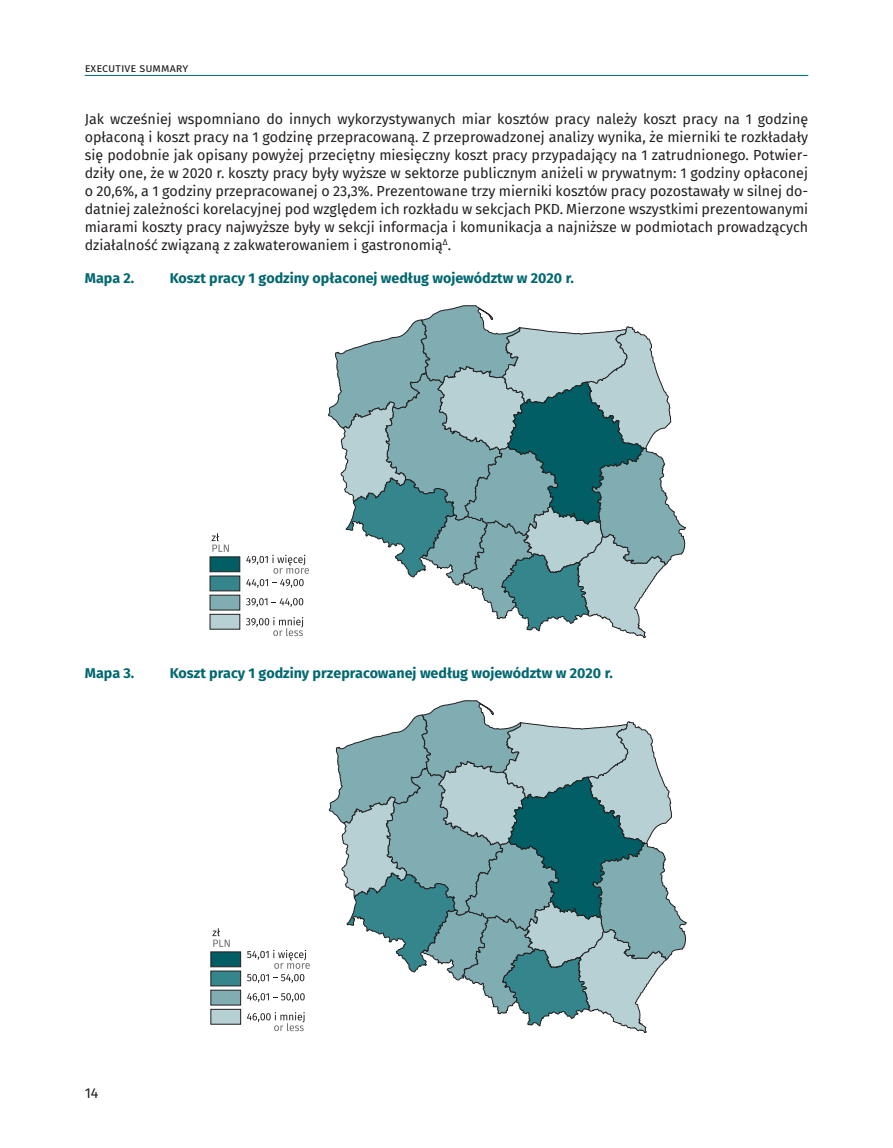
<style>
.page{position:relative;width:893px;height:1148px;background:#fff}
.page>*{position:absolute;margin:0;border:0;box-sizing:border-box;transform-origin:0 0}
.tekst_bez_wciecia_2s{font:14.25px/18px "Fira Sans";color:#231f20;text-align:justify}
.tytuł_wykresu_PL_2sz{font:700 14.25px "Fira Sans";color:#006770}
.t1{font:12px "Fira Sans";color:#231f20}
</style>
<div class="page">
<hr style="left:85px;top:75px;width:722px;height:1px;background:#006770">
<svg style="left:211px;top:533px;width:18px;height:18px"></svg>
<svg style="left:246px;top:617px;width:57px;height:19px"></svg>
<svg style="left:246px;top:598px;width:57px;height:9px"></svg>
<svg style="left:246px;top:579px;width:57px;height:9px"></svg>
<svg style="left:246px;top:554px;width:63px;height:19px"></svg>
<div style="left:210px;top:614px;width:30px;height:15px;background:#b7d0d4;border:1px solid #231f20"></div>
<div style="left:210px;top:595px;width:30px;height:15px;background:#7fadb2;border:1px solid #231f20"></div>
<div style="left:210px;top:575px;width:30px;height:16px;background:#35868c;border:1px solid #231f20"></div>
<div style="left:210px;top:556px;width:30px;height:16px;background:#005e64;border:1px solid #231f20"></div>
<svg style="left:328px;top:305px;width:357px;height:333px"></svg>
<svg style="left:212px;top:928px;width:17px;height:18px"></svg>
<svg style="left:247px;top:1012px;width:57px;height:19px"></svg>
<svg style="left:247px;top:993px;width:57px;height:8px"></svg>
<svg style="left:247px;top:949px;width:62px;height:33px"></svg>
<div style="left:210px;top:1008px;width:31px;height:16px;background:#b7d0d4;border:1px solid #231f20"></div>
<div style="left:210px;top:989px;width:31px;height:16px;background:#7fadb2;border:1px solid #231f20"></div>
<div style="left:210px;top:970px;width:31px;height:16px;background:#35868c;border:1px solid #231f20"></div>
<div style="left:210px;top:951px;width:31px;height:15px;background:#005e64;border:1px solid #231f20"></div>
<svg style="left:329px;top:700px;width:357px;height:332px"></svg>
<p class="t1" style="left:85px;top:58px;width:105px">executive summary</p>
<p class="tekst_bez_wciecia_2s" style="left:85px;top:109px;width:724px">Jak wcześniej wspomniano do innych wykorzystywanych miar kosztów pracy należy koszt pracy na 1 godzinę opłaconą i koszt pracy na 1 godzinę przepracowaną. Z przeprowadzonej analizy wynika, że mierniki te rozkładały się podobnie jak opisany powyżej przeciętny miesięczny koszt pracy przypadający na 1 zatrudnionego. Potwier&shy;dziły one, że w 2020 r. koszty pracy były wyższe w sektorze publicznym aniżeli w prywatnym: 1 godziny opłaconej o 20,6%, a 1 godziny przepracowanej o 23,3%. Prezentowane trzy mierniki kosztów pracy pozostawały w silnej do&shy;datniej zależności korelacyjnej pod względem ich rozkładu w sekcjach PKD. Mierzone wszystkimi prezentowanymi miarami koszty pracy najwyższe były w sekcji informacja i komunikacja a najniższe w podmiotach prowadzących działalność związaną z zakwaterowaniem i gastronomią<sup>∆</sup>.</p>
<p class="tytuł_wykresu_PL_2sz" style="left:85px;top:266px;width:51px">Mapa 2.</p>
<p class="tytuł_wykresu_PL_2sz" style="left:170px;top:266px;width:405px">Koszt pracy 1 godziny opłaconej według województw w 2020 r.</p>
<p class="tytuł_wykresu_PL_2sz" style="left:85px;top:661px;width:51px">Mapa 3.</p>
<p class="tytuł_wykresu_PL_2sz" style="left:170px;top:661px;width:444px">Koszt pracy 1 godziny przepracowanej według województw w 2020 r.</p>
<p class="tekst_bez_wciecia_2s" style="left:85px;top:1083px;width:15px">14</p>
</div>
